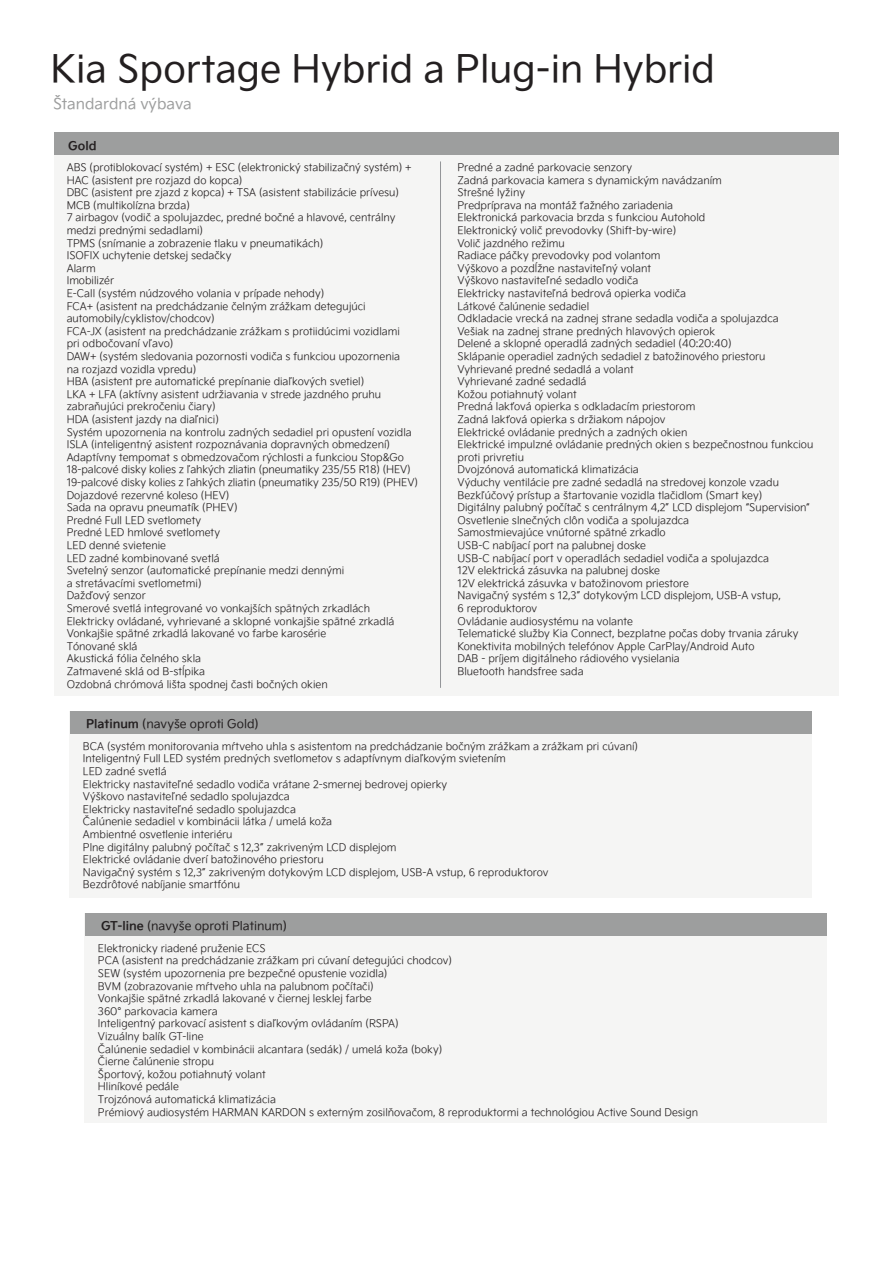
<style>
.page{position:relative;width:893px;height:1263px;background:#fff}
.page>*{position:absolute;margin:0;border:0;box-sizing:border-box;transform-origin:0 0}
.t1{font:37.5px "Kia Signature";color:#231f20}
.t2{font:15px "Kia Signature";color:#9d9e9e}
.t3{font:12px "Kia Signature";color:#231f20}
.t4{font:700 12px "Kia Signature";color:#231f20}
.t5{font:300 10.5px/12.6px "Kia Signature";color:#231f20}
.s1{font-weight:700}
</style>
<div class="page">
<div style="left:54px;top:132px;width:785px;height:563px;background:#f5f5f4"></div>
<div style="left:54px;top:132px;width:785px;height:23px;background:#9d9e9e"></div>
<div style="left:69px;top:711px;width:743px;height:186px;background:#f5f5f4"></div>
<div style="left:84px;top:913px;width:743px;height:210px;background:#f5f5f4"></div>
<div style="left:70px;top:711px;width:742px;height:22px;background:#9d9e9e"></div>
<div style="left:85px;top:913px;width:742px;height:22px;background:#9d9e9e"></div>
<hr style="left:440px;top:161px;width:1px;height:527px;background:#939598">
<h1 class="t1" style="left:51px;top:54px;width:666px">Kia Sportage Hybrid a Plug-in Hybrid</h1>
<h2 class="t2" style="left:53px;top:98px;width:140px">Štandardná výbava</h2>
<p class="t4" style="left:68px;top:141px;width:30px">Gold</p>
<p class="t5" style="left:67px;top:162px;width:353px">ABS (protiblokovací systém) + ESC (elektronický stabilizačný systém) + HAC (asistent pre rozjazd do kopca)<br>DBC (asistent pre zjazd z kopca) + TSA (asistent stabilizácie prívesu)<br>MCB (multikolízna brzda)<br>7 airbagov (vodič a spolujazdec, predné bočné a hlavové, centrálny medzi prednými sedadlami)<br>TPMS (snímanie a zobrazenie tlaku v pneumatikách)<br>ISOFIX uchytenie detskej sedačky<br>Alarm<br>Imobilizér<br>E-Call (systém núdzového volania v prípade nehody)<br>FCA+ (asistent na predchádzanie čelným zrážkam detegujúci automobily/cyklistov/chodcov)<br>FCA-JX (asistent na predchádzanie zrážkam s protiidúcimi vozidlami<br>pri odbočovaní vľavo)<br>DAW+ (systém sledovania pozornosti vodiča s funkciou upozornenia<br>na rozjazd vozidla vpredu)<br>HBA (asistent pre automatické prepínanie diaľkových svetiel)<br>LKA + LFA (aktívny asistent udržiavania v strede jazdného pruhu zabraňujúci prekročeniu čiary)<br>HDA (asistent jazdy na diaľnici)<br>Systém upozornenia na kontrolu zadných sedadiel pri opustení vozidla ISLA (inteligentný asistent rozpoznávania dopravných obmedzení)<br>Adaptívny tempomat s obmedzovačom rýchlosti a funkciou Stop&amp;Go 18-palcové disky kolies z ľahkých zliatin (pneumatiky 235/55 R18) (HEV)<br>19-palcové disky kolies z ľahkých zliatin (pneumatiky 235/50 R19) (PHEV)<br>Dojazdové rezervné koleso (HEV)<br>Sada na opravu pneumatík (PHEV)<br>Predné Full LED svetlomety<br>Predné LED hmlové svetlomety<br>LED denné svietenie<br>LED zadné kombinované svetlá<br>Svetelný senzor (automatické prepínanie medzi dennými<br>a stretávacími svetlometmi)<br>Dažďový senzor<br>Smerové svetlá integrované vo vonkajších spätných zrkadlách Elektricky ovládané, vyhrievané a sklopné vonkajšie spätné zrkadlá Vonkajšie spätné zrkadlá lakované vo farbe karosérie<br>Tónované sklá<br>Akustická fólia čelného skla<br>Zatmavené sklá od B-stĺpika<br>Ozdobná chrómová lišta spodnej časti bočných okien</p>
<p class="t5" style="left:457px;top:162px;width:357px">Predné a zadné parkovacie senzory<br>Zadná parkovacia kamera s dynamickým navádzaním<br>Strešné lyžiny<br>Predpríprava na montáž ťažného zariadenia<br>Elektronická parkovacia brzda s funkciou Autohold<br>Elektronický volič prevodovky (Shift-by-wire)<br>Volič jazdného režimu<br>Radiace páčky prevodovky pod volantom<br>Výškovo a pozdĺžne nastaviteľný volant<br>Výškovo nastaviteľné sedadlo vodiča<br>Elektricky nastaviteľná bedrová opierka vodiča<br>Látkové čalúnenie sedadiel<br>Odkladacie vrecká na zadnej strane sedadla vodiča a spolujazdca<br>Vešiak na zadnej strane predných hlavových opierok<br>Delené a sklopné operadlá zadných sedadiel (40:20:40)<br>Sklápanie operadiel zadných sedadiel z batožinového priestoru Vyhrievané predné sedadlá a volant<br>Vyhrievané zadné sedadlá<br>Kožou potiahnutý volant<br>Predná lakťová opierka s odkladacím priestorom<br>Zadná lakťová opierka s držiakom nápojov<br>Elektrické ovládanie predných a zadných okien<br>Elektrické impulzné ovládanie predných okien s bezpečnostnou funkciou proti privretiu<br>Dvojzónová automatická klimatizácia<br>Výduchy ventilácie pre zadné sedadlá na stredovej konzole vzadu Bezkľúčový prístup a štartovanie vozidla tlačidlom (Smart key)<br>Digitálny palubný počítač s centrálnym 4,2” LCD displejom “Supervision“ Osvetlenie slnečných clôn vodiča a spolujazdca<br>Samostmievajúce vnútorné spätné zrkadlo<br>USB-C nabíjací port na palubnej doske<br>USB-C nabíjací port v operadlách sedadiel vodiča a spolujazdca<br>12V elektrická zásuvka na palubnej doske<br>12V elektrická zásuvka v batožinovom priestore<br>Navigačný systém s 12,3” dotykovým LCD displejom, USB-A vstup,<br>6 reproduktorov<br>Ovládanie audiosystému na volante<br>Telematické služby Kia Connect, bezplatne počas doby trvania záruky Konektivita mobilných telefónov Apple CarPlay/Android Auto<br>DAB - príjem digitálneho rádiového vysielania<br>Bluetooth handsfree sada</p>
<p class="t3" style="left:86px;top:719px;width:174px"><span class="s1">Platinum</span> (navyše oproti Gold)</p>
<p class="t5" style="left:83px;top:741px;width:557px">BCA (systém monitorovania mŕtveho uhla s asistentom na predchádzanie bočným zrážkam a zrážkam pri cúvaní)<br>Inteligentný Full LED systém predných svetlometov s adaptívnym diaľkovým svietením<br>LED zadné svetlá<br>Elektricky nastaviteľné sedadlo vodiča vrátane 2-smernej bedrovej opierky<br>Výškovo nastaviteľné sedadlo spolujazdca<br>Elektricky nastaviteľné sedadlo spolujazdca<br>Čalúnenie sedadiel v kombinácii látka / umelá koža<br>Ambientné osvetlenie interiéru<br>Plne digitálny palubný počítač s 12,3” zakriveným LCD displejom<br>Elektrické ovládanie dverí batožinového priestoru<br>Navigačný systém s 12,3” zakriveným dotykovým LCD displejom, USB-A vstup, 6 reproduktorov<br>Bezdrôtové nabíjanie smartfónu</p>
<p class="t3" style="left:101px;top:921px;width:188px"><span class="s1">GT-line</span> (navyše oproti Platinum)</p>
<p class="t5" style="left:98px;top:943px;width:602px">Elektronicky riadené pruženie ECS<br>PCA (asistent na predchádzanie zrážkam pri cúvaní detegujúci chodcov)<br>SEW (systém upozornenia pre bezpečné opustenie vozidla)<br>BVM (zobrazovanie mŕtveho uhla na palubnom počítači)<br>Vonkajšie spätné zrkadlá lakované v čiernej lesklej farbe<br>360° parkovacia kamera<br>Inteligentný parkovací asistent s diaľkovým ovládaním (RSPA)<br>Vizuálny balík GT-line<br>Čalúnenie sedadiel v kombinácii alcantara (sedák) / umelá koža (boky)<br>Čierne čalúnenie stropu<br>Športový, kožou potiahnutý volant<br>Hliníkové pedále<br>Trojzónová automatická klimatizácia<br>Prémiový audiosystém HARMAN KARDON s externým zosilňovačom, 8 reproduktormi a technológiou Active Sound Design</p>
</div>
